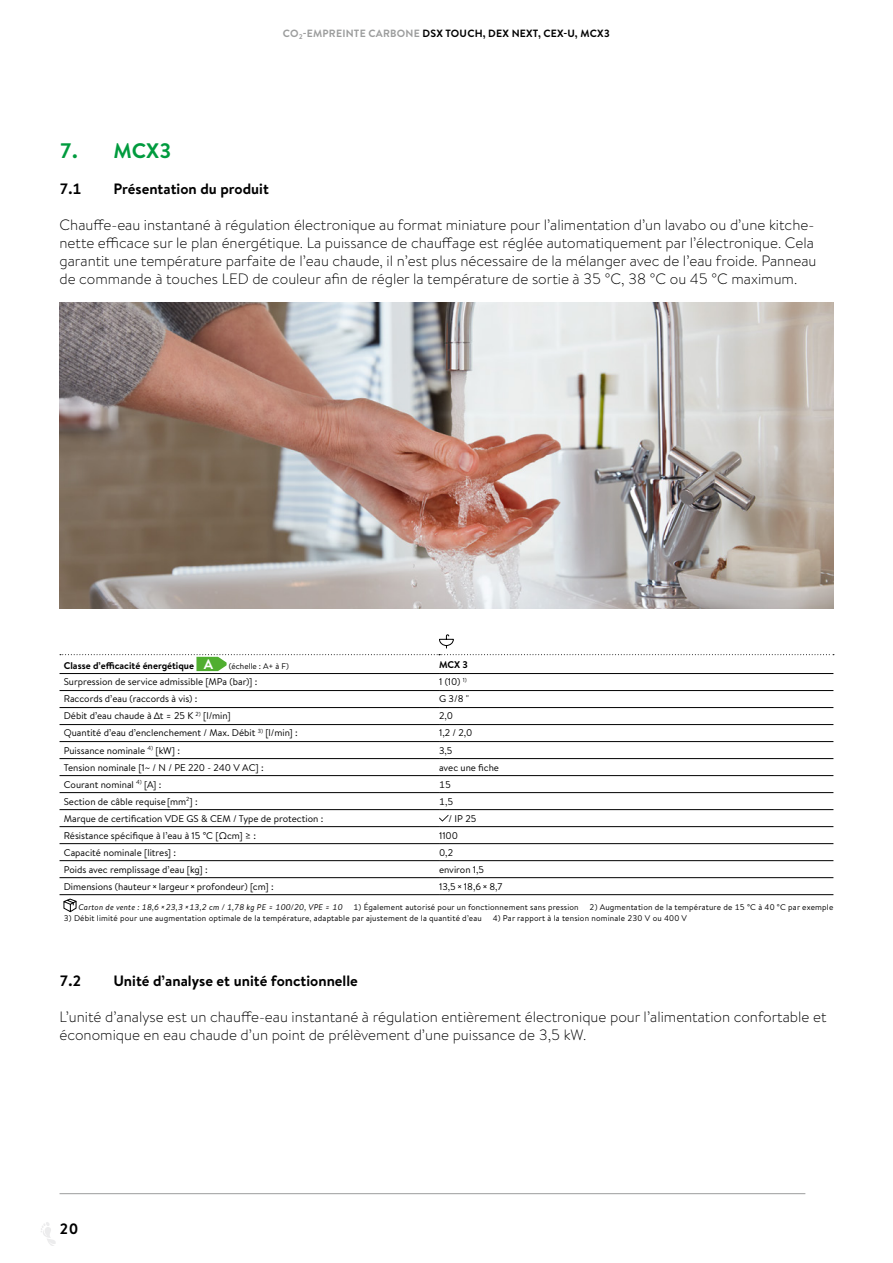
<style>
.page{position:relative;width:893px;height:1263px;background:#fff}
.page>*{position:absolute;margin:0;border:0;box-sizing:border-box;transform-origin:0 0}
.t1{font:700 21px "Brandon Text";color:#009b3e}
.t2{font:300 15px/18px "Brandon Text";color:#000}
.t3{font:700 15px "Brandon Text";color:#000}
.t4{font:700 10.5px "Brandon Text";letter-spacing:.02em;color:#000}
.t5{font:9.75px "Brandon Text";color:#000}
.t6{font:700 9.75px "Brandon Text";color:#000}
.t7{font:8.25px "Brandon Text";letter-spacing:.02em;color:#000}
.t8{font:italic 8.25px "Brandon Text";letter-spacing:.02em;color:#000}
.t9{font:8.25px "Brandon Text";color:#000}
.s1{color:#9c9d9d}
</style>
<div class="page">
<img style="left:60px;top:302px;width:773px;height:306px">
<svg style="left:41px;top:1222px;width:15px;height:24px"></svg>
<hr style="left:60px;top:1193px;width:745px;height:1px;background:#9c9d9d">
<svg style="left:60px;top:648px;width:773px;height:231px"></svg>
<hr style="left:439px;top:707px;width:394px;height:1px;background:#000">
<hr style="left:439px;top:741px;width:394px;height:1px;background:#000">
<hr style="left:439px;top:724px;width:394px;height:1px;background:#000">
<hr style="left:439px;top:758px;width:394px;height:1px;background:#000">
<hr style="left:439px;top:775px;width:394px;height:1px;background:#000">
<hr style="left:439px;top:792px;width:394px;height:1px;background:#000">
<hr style="left:439px;top:809px;width:394px;height:1px;background:#000">
<hr style="left:439px;top:860px;width:394px;height:1px;background:#000">
<hr style="left:439px;top:826px;width:394px;height:1px;background:#000">
<hr style="left:439px;top:877px;width:394px;height:1px;background:#000">
<hr style="left:60px;top:673px;width:379px;height:1px;background:#000">
<hr style="left:60px;top:690px;width:379px;height:1px;background:#000">
<hr style="left:60px;top:707px;width:379px;height:1px;background:#000">
<hr style="left:60px;top:724px;width:379px;height:1px;background:#000">
<hr style="left:60px;top:741px;width:379px;height:1px;background:#000">
<hr style="left:60px;top:758px;width:379px;height:1px;background:#000">
<hr style="left:60px;top:775px;width:379px;height:1px;background:#000">
<hr style="left:60px;top:792px;width:379px;height:1px;background:#000">
<hr style="left:60px;top:809px;width:379px;height:1px;background:#000">
<hr style="left:60px;top:843px;width:379px;height:1px;background:#000">
<hr style="left:60px;top:860px;width:379px;height:1px;background:#000">
<hr style="left:60px;top:877px;width:379px;height:1px;background:#000">
<hr style="left:60px;top:894px;width:379px;height:1px;background:#000">
<hr style="left:439px;top:894px;width:394px;height:1px;background:#000">
<hr style="left:60px;top:826px;width:379px;height:1px;background:#000">
<hr style="left:439px;top:673px;width:394px;height:1px;background:#000">
<hr style="left:439px;top:690px;width:394px;height:1px;background:#000">
<hr style="left:439px;top:843px;width:394px;height:1px;background:#000">
<svg style="left:439px;top:634px;width:15px;height:14px"></svg>
<svg style="left:439px;top:815px;width:10px;height:6px"></svg>
<svg style="left:64px;top:899px;width:13px;height:13px"></svg>
<svg style="left:60px;top:654px;width:774px;height:17px"></svg>
<p class="t4" style="left:283px;top:26px;width:329px"><span class="s1">CO</span><sub>2</sub><span class="s1">-EMPREINTE CARBONE</span> DSX TOUCH, DEX NEXT, CEX-U, MCX3</p>
<h1 class="t1" style="left:60px;top:136px;width:114px">7. MCX3</h1>
<p class="t3" style="left:60px;top:178px;width:24px">7.1</p>
<p class="t3" style="left:114px;top:178px;width:157px">Présentation du produit</p>
<p class="t2" style="left:60px;top:216px;width:758px">Chauffe-eau instantané à régulation électronique au format miniature pour l’alimentation d’un lavabo ou d’une kitche&shy;nette efficace sur le plan énergétique. La puissance de chauffage est réglée automatiquement par l’électronique. Cela garantit une température parfaite de l’eau chaude, il n’est plus nécessaire de la mélanger avec de l’eau froide. Panneau de commande à touches LED de couleur afin de régler la température de sortie à 35 °C, 38 °C ou 45 °C maximum.</p>
<p class="t6" style="left:64px;top:658px;width:132px">Classe d’efficacité énergétique</p>
<p class="t9" style="left:229px;top:660px;width:61px">(échelle : A+ à F)</p>
<p class="t6" style="left:439px;top:657px;width:31px">MCX 3</p>
<p class="t5" style="left:64px;top:675px;width:195px">Surpression de service admissible [MPa (bar)] :</p>
<p class="t5" style="left:439px;top:675px;width:29px">1 (10) <sup>1)</sup></p>
<p class="t5" style="left:64px;top:692px;width:135px">Raccords d’eau (raccords à vis) :</p>
<p class="t5" style="left:439px;top:692px;width:32px">G 3/8 "</p>
<p class="t5" style="left:64px;top:709px;width:168px">Débit d’eau chaude à ∆t = 25 K <sup>2)</sup> [l/min]</p>
<p class="t5" style="left:439px;top:709px;width:16px">2,0</p>
<p class="t5" style="left:64px;top:726px;width:236px">Quantité d’eau d’enclenchement / Max. Débit <sup>3)</sup> [l/min] :</p>
<p class="t5" style="left:439px;top:726px;width:35px">1,2 / 2,0</p>
<p class="t5" style="left:64px;top:743px;width:118px">Puissance nominale <sup>4)</sup> [kW] :</p>
<p class="t5" style="left:439px;top:743px;width:15px">3,5</p>
<p class="t5" style="left:64px;top:760px;width:201px">Tension nominale [1~ / N / PE 220 - 240 V AC] :</p>
<p class="t5" style="left:439px;top:760px;width:62px">avec une fiche</p>
<p class="t5" style="left:64px;top:777px;width:99px">Courant nominal <sup>4)</sup> [A] :</p>
<p class="t5" style="left:439px;top:777px;width:13px">15</p>
<p class="t5" style="left:64px;top:794px;width:135px">Section de câble requise [mm<sup>2</sup>] :</p>
<p class="t5" style="left:439px;top:794px;width:16px">1,5</p>
<p class="t5" style="left:64px;top:811px;width:261px">Marque de certification VDE GS &amp; CEM / Type de protection :</p>
<p class="t5" style="left:449px;top:811px;width:29px">/ IP 25</p>
<p class="t5" style="left:64px;top:828px;width:194px">Résistance spécifique à l’eau à 15 °C [Ωcm] ≥ :</p>
<p class="t5" style="left:439px;top:828px;width:21px">1100</p>
<p class="t5" style="left:64px;top:845px;width:114px">Capacité nominale [litres] :</p>
<p class="t5" style="left:439px;top:845px;width:16px">0,2</p>
<p class="t5" style="left:64px;top:862px;width:145px">Poids avec remplissage d’eau [kg] :</p>
<p class="t5" style="left:439px;top:862px;width:47px">environ 1,5</p>
<p class="t5" style="left:64px;top:879px;width:211px">Dimensions (hauteur×largeur×profondeur) [cm] :</p>
<p class="t5" style="left:439px;top:879px;width:65px">13,5×18,6×8,7</p>
<p class="t8" style="left:79px;top:901px;width:266px">Carton de vente : 18,6 ×23,3 ×13,2 cm / 1,78 kg PE = 100/20, VPE = 10</p>
<p class="t7" style="left:353px;top:901px;width:227px">1) Également autorisé pour un fonctionnement sans pression</p>
<p class="t7" style="left:590px;top:901px;width:245px">2) Augmentation de la température de 15 °C à 40 °C par exemple</p>
<p class="t7" style="left:64px;top:912px;width:420px">3) Débit limité pour une augmentation optimale de la température, adaptable par ajustement de la quantité d’eau</p>
<p class="t7" style="left:493px;top:912px;width:196px">4) Par rapport à la tension nominale 230 V ou 400 V</p>
<p class="t3" style="left:60px;top:970px;width:24px">7.2</p>
<p class="t3" style="left:114px;top:970px;width:246px">Unité d’analyse et unité fonctionnelle</p>
<p class="t2" style="left:60px;top:1008px;width:768px">L’unité d’analyse est un chauffe-eau instantané à régulation entièrement électronique pour l’alimentation confortable et économique en eau chaude d’un point de prélèvement d’une puissance de 3,5 kW.</p>
<p class="t3" style="left:60px;top:1218px;width:20px">20</p>
</div>
